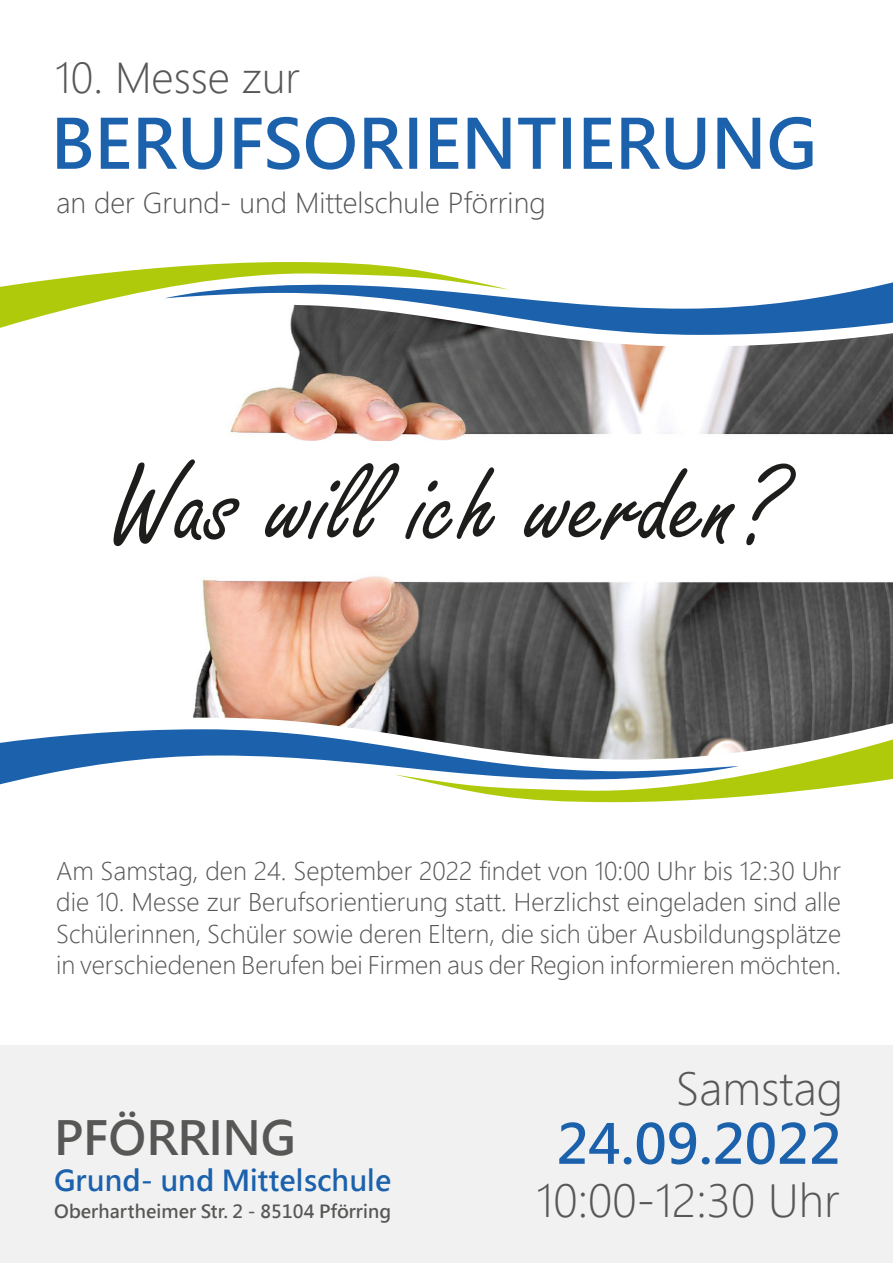
<style>
.page{position:relative;width:893px;height:1263px;background:#fff}
.page>*{position:absolute;margin:0;border:0;box-sizing:border-box;transform-origin:0 0}
.t1{font:120px "Freestyle Script";color:#1d1d1b}
.t2{font:700 67.5px "Microsoft Jheng Hei";color:#1b61ac}
.t3{font:700 54px "Microsoft Jheng Hei";color:#1b61ac}
.t4{font:700 46.5px "Microsoft Jheng Hei";color:#575756}
.t5{font:300 43.5px "Microsoft Jheng Hei";color:#575756}
.t6{font:300 40.5px "Microsoft Jheng Hei";color:#575756}
.t7{font:700 28.5px "Microsoft Jheng Hei";color:#1b61ac}
.t8{font:300 27px "Microsoft Jheng Hei";color:#575756}
.t9{font:300 24px/31.5px "Microsoft Jheng Hei";color:#575756;text-align:justify}
.t10{font:700 18px "Microsoft Jheng Hei";color:#575756}
</style>
<div class="page">
<div style="left:0;top:1045px;width:893px;height:218px;background:#f1f1f1"></div>
<img style="left:195px;top:365px;width:698px;height:334px">
<svg style="left:193px;top:699px;width:700px;height:30px;background:#8f817b"></svg>
<svg style="left:394px;top:712px;width:499px;height:85px"></svg>
<svg style="left:0;top:729px;width:739px;height:74px"></svg>
<svg style="left:296px;top:335px;width:597px;height:30px"></svg>
<svg style="left:0;top:267px;width:510px;height:85px"></svg>
<svg style="left:164px;top:262px;width:729px;height:73px"></svg>
<div style="left:0;top:441px;width:893px;height:119px;background:#fff"></div>
<p class="t6" style="left:55px;top:52px;width:247px">10. Messe zur</p>
<p class="t2" style="left:51px;top:102px;width:768px">BERUFSORIENTIERUNG</p>
<p class="t8" style="left:56px;top:186px;width:491px">an der Grund- und Mittelschule Pförring</p>
<p class="t1" style="left:111px;top:440px;width:673px">Was will ich werden?</p>
<p class="t9" style="left:56px;top:855px;width:786px">Am Samstag, den 24. September 2022 findet von 10:00 Uhr bis 12:30 Uhr die 10. Messe zur Berufsorientierung statt. Herzlichst eingeladen sind alle Schülerinnen, Schüler sowie deren Eltern, die sich über Ausbildungsplätze in verschiedenen Berufen bei Firmen aus der Region informieren möchten.</p>
<p class="t4" style="left:54px;top:1108px;width:243px">PFÖRRING</p>
<p class="t7" style="left:54px;top:1162px;width:339px">Grund- und Mittelschule</p>
<p class="t10" style="left:54px;top:1199px;width:339px">Oberhartheimer Str. 2 - 85104 Pförring</p>
<p class="t5" style="left:676px;top:1061px;width:169px">Samstag</p>
<p class="t3" style="left:556px;top:1110px;width:286px">24.09.2022</p>
<p class="t5" style="left:537px;top:1174px;width:304px">10:00-12:30 Uhr</p>
</div>
